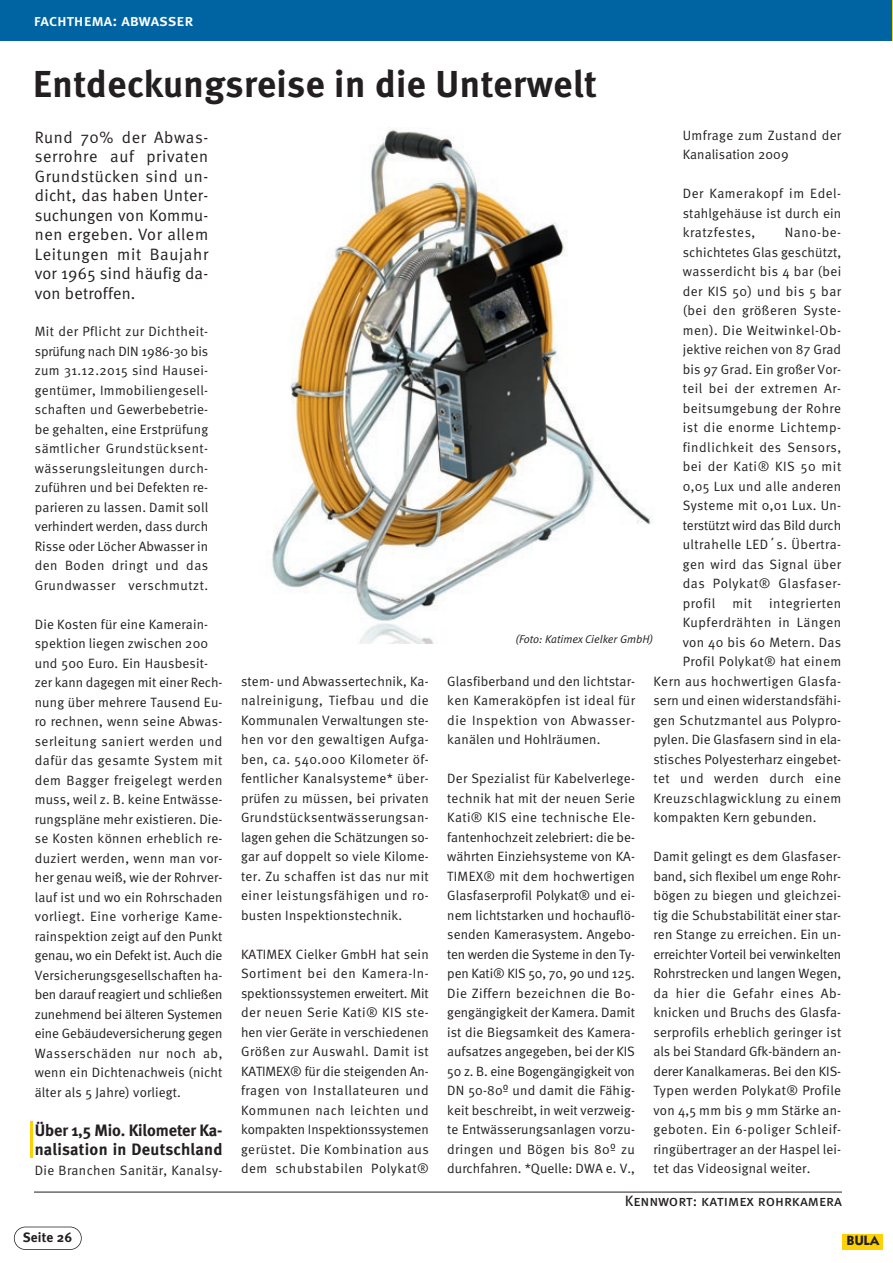
<style>
.page{position:relative;width:893px;height:1263px;background:#fff}
.page>*{position:absolute;margin:0;border:0;box-sizing:border-box;transform-origin:0 0}
.t1{font:700 37.5px "Meta";letter-spacing:.015em;color:#231f20}
.t2{font:16.5px/19.5px "Meta Normal";letter-spacing:.015em;color:#231f20;text-align:justify}
.t3{font:700 16.5px/19.5px "Meta";letter-spacing:.01em;color:#231f20}
.t4{font:16.5px "Meta Medium Caps";letter-spacing:-.01em;color:#fff}
.t5{font:15px "Meta Book Caps";color:#231f20}
.t6{font:13.5px/19.5px "Meta Normal";letter-spacing:.015em;color:#231f20;text-align:justify}
.t7{font:13.5px "Meta Normal";letter-spacing:.04em;color:#231f20}
.t8{font:13.5px "Meta Normal";letter-spacing:.035em;color:#231f20}
.t9{font:700 13.5px "Meta";letter-spacing:.015em;color:#231f20}
.t10{font:700 13.5px "Itc Kabel LT";color:#231f20}
.t11{font:italic 11.25px "Meta Normal";color:#231f20}
.s1{font-family:"Tahoma"}
</style>
<div class="page">
<hr style="left:34px;top:1192px;width:808px;height:1px;background:#231f20">
<div style="left:0;top:0;width:893px;height:41px;background:#0164a2"></div>
<hr style="left:892px;top:0;width:1px;height:41px;background:#fed105">
<div style="left:14px;top:1226px;width:68px;height:24px;border:2px solid #231f20;border-radius:12px"></div>
<div style="left:842px;top:1234px;width:40px;height:15px;background:#fed105"></div>
<img style="left:272px;top:128px;width:381px;height:516px">
<hr style="left:30px;top:1121px;width:3px;height:36px;background:#fed105">
<p class="t4" style="left:34px;top:14px;width:161px">fachthema: abwasser</p>
<h1 class="t1" style="left:33px;top:61px;width:565px">Entdeckungsreise in die Unterwelt</h1>
<p class="t2" style="left:35px;top:129px;width:175px">Rund 70% der Abwas&shy;serrohre auf privaten Grundstücken sind un&shy;dicht, das haben Unter&shy;suchungen von Kommu&shy;nen ergeben. Vor allem Leitungen mit Baujahr vor 1965 sind häufig da&shy;von betroffen.</p>
<p class="t6" style="left:35px;top:323px;width:175px">Mit der Pflicht zur Dichtheit&shy;sprüfung nach DIN 1986-30 bis zum 31.12.2015 sind Hausei&shy;gentümer, Immobiliengesell&shy;schaften und Gewerbebetrie&shy;be gehalten, eine Erstprüfung sämtlicher Grundstücksent&shy;wässerungsleitungen durch&shy;zuführen und bei Defekten re&shy;parieren zu lassen. Damit soll verhindert werden, dass durch Risse oder Löcher Abwasser in den Boden dringt und das Grundwasser verschmutzt.</p>
<p class="t6" style="left:35px;top:615px;width:189px;text-align:left">Die Kosten für eine Kamerain&shy;spektion liegen zwischen 200 und 500 Euro. Ein Hausbesit&shy;zer kann dagegen mit einer Rech&shy;nung über mehrere Tausend Eu&shy;ro rechnen, wenn seine Abwas&shy;serleitung saniert werden und dafür das gesamte System mit dem Bagger freigelegt werden muss, weil z. B. keine Entwässe&shy;rungspläne mehr existieren. Die&shy;se Kosten können erheblich re&shy;duziert werden, wenn man vor&shy;her genau weiß, wie der Rohrver&shy;lauf ist und wo ein Rohrschaden vorliegt. Eine vorherige Kame&shy;rainspektion zeigt auf den Punkt genau, wo ein Defekt ist. Auch die<br>Versicherungsgesellschaften ha&shy;ben darauf reagiert und schließen zunehmend bei älteren Systemen eine Gebäudeversicherung gegen<br>Wasserschäden nur noch ab, wenn ein Dichtenachweis (nicht älter als 5 Jahre) vorliegt.</p>
<p class="t3" style="left:35px;top:1120px;width:189px">Über 1,5 Mio. Kilometer Ka&shy;nalisation in Deutschland</p>
<p class="t6" style="left:35px;top:1161px;width:189px">Die Branchen Sanitär, Kanalsy-</p>
<p class="t6" style="left:683px;top:126px;width:160px">Umfrage zum Zustand der<br>Kanalisation 2009</p>
<p class="t6" style="left:683px;top:185px;width:160px">Der Kamerakopf im Edel&shy;stahlgehäuse ist durch ein kratzfestes,</p>
<p class="t6" style="left:683px;top:224px;width:160px;text-indent:102px">Nano-be&shy;schichtetes Glas geschützt, wasserdicht bis 4 bar (bei der KIS 50) und bis 5 bar (bei den größeren Syste&shy;men). Die Weitwinkel-Ob&shy;jektive reichen von 87 Grad bis 97 Grad. Ein großer Vor&shy;teil bei der extremen Ar&shy;beitsumgebung der Rohre ist die enorme Lichtemp&shy;findlichkeit des Sensors, bei der Kati® KIS 50 mit 0,05 Lux und alle anderen Systeme mit 0,01 Lux. Un&shy;terstützt wird das Bild durch ultrahelle LED<span class="s1">ʹ</span>s. Übertra&shy;gen wird das Signal über das Polykat® Glasfaser&shy;profil</p>
<p class="t6" style="left:732px;top:594px;width:21px">mit</p>
<p class="t7" style="left:769px;top:598px;width:74px">integrierten</p>
<p class="t7" style="left:683px;top:618px;width:160px">Kupferdrähten in Längen</p>
<p class="t6" style="left:683px;top:633px;width:160px">von 40 bis 60 Metern. Das</p>
<p class="t6" style="left:683px;top:653px;width:160px">Profil Polykat® hat einem</p>
<p class="t8" style="left:653px;top:676px;width:189px">Kern aus hochwertigen Glasfa-</p>
<p class="t6" style="left:653px;top:692px;width:189px">sern und einen widerstandsfähi-</p>
<p class="t6" style="left:653px;top:711px;width:189px">gen Schutzmantel aus Polypro-</p>
<p class="t6" style="left:653px;top:731px;width:189px">pylen. Die Glasfasern sind in ela-</p>
<p class="t6" style="left:653px;top:750px;width:189px">stisches Polyesterharz eingebet-</p>
<p class="t7" style="left:653px;top:774px;width:189px">tet und werden durch eine</p>
<p class="t6" style="left:653px;top:789px;width:189px">Kreuzschlagwicklung zu einem</p>
<p class="t6" style="left:653px;top:809px;width:165px">kompakten Kern gebunden.</p>
<p class="t6" style="left:653px;top:848px;width:189px">Damit gelingt es dem Glasfaser&shy;band, sich flexibel um enge Rohr&shy;bögen zu biegen und gleichzei&shy;tig die Schubstabilität einer star&shy;ren Stange zu erreichen. Ein un&shy;erreichter Vorteil bei verwinkelten Rohrstrecken und langen Wegen, da hier die Gefahr eines Ab&shy;knicken und Bruchs des Glasfa&shy;serprofils erheblich geringer ist als bei Standard Gfk-bändern an&shy;derer Kanalkameras. Bei den KIS-Typen werden Polykat® Profile von 4,5 mm bis 9 mm Stärke an&shy;geboten. Ein 6-poliger Schleif&shy;ringübertrager an der Haspel lei&shy;tet das Videosignal weiter.</p>
<p class="t11" style="left:515px;top:635px;width:139px">(Foto: Katimex Cielker GmbH)</p>
<p class="t6" style="left:241px;top:672px;width:189px">stem- und Abwassertechnik, Ka&shy;nalreinigung, Tiefbau und die Kommunalen Verwaltungen ste&shy;hen vor den gewaltigen Aufga&shy;ben, ca. 540.000 Kilometer öf&shy;fentlicher Kanalsysteme* über&shy;prüfen zu müssen, bei privaten Grundstücksentwässerungsan&shy;lagen gehen die Schätzungen so&shy;gar auf doppelt so viele Kilome&shy;ter. Zu schaffen ist das nur mit einer leistungsfähigen und ro&shy;busten Inspektionstechnik.</p>
<p class="t6" style="left:241px;top:945px;width:189px">KATIMEX Cielker GmbH hat sein Sortiment bei den Kamera-In&shy;spektionssystemen erweitert. Mit der neuen Serie Kati® KIS ste&shy;hen vier Geräte in verschiedenen Größen zur Auswahl. Damit ist KATIMEX® für die steigenden An&shy;fragen von Installateuren und Kommunen nach leichten und kompakten Inspektionssystemen gerüstet. Die Kombination aus dem schubstabilen Polykat®</p>
<p class="t6" style="left:447px;top:672px;width:189px">Glasfiberband und den lichtstar&shy;ken Kameraköpfen ist ideal für die Inspektion von Abwasser&shy;kanälen und Hohlräumen.</p>
<p class="t6" style="left:447px;top:770px;width:189px">Der Spezialist für Kabelverlege&shy;technik hat mit der neuen Serie Kati® KIS eine technische Ele&shy;fantenhochzeit zelebriert: die be&shy;währten Einziehsysteme von KA-TIMEX® mit dem hochwertigen Glasfaserprofil Polykat® und ei&shy;nem lichtstarken und hochauflö&shy;senden Kamerasystem. Angebo&shy;ten werden die Systeme in den Ty&shy;pen Kati® KIS 50, 70, 90 und 125.<br>Die Ziffern bezeichnen die Bo&shy;gengängigkeit der Kamera. Damit ist die Biegsamkeit des Kamera&shy;aufsatzes angegeben, bei der KIS 50 z. B. eine Bogengängigkeit von DN 50-80º und damit die Fähig&shy;keit beschreibt, in weit verzweig&shy;te Entwässerungsanlagen vorzu&shy;dringen und Bögen bis 80º zu durchfahren. *Quelle: DWA e. V.,</p>
<p class="t9" style="left:23px;top:1229px;width:51px">Seite 26</p>
<p class="t5" style="left:625px;top:1196px;width:219px">Kennwort: katimex rohrkamera</p>
<p class="t10" style="left:847px;top:1232px;width:34px">BULA</p>
</div>
